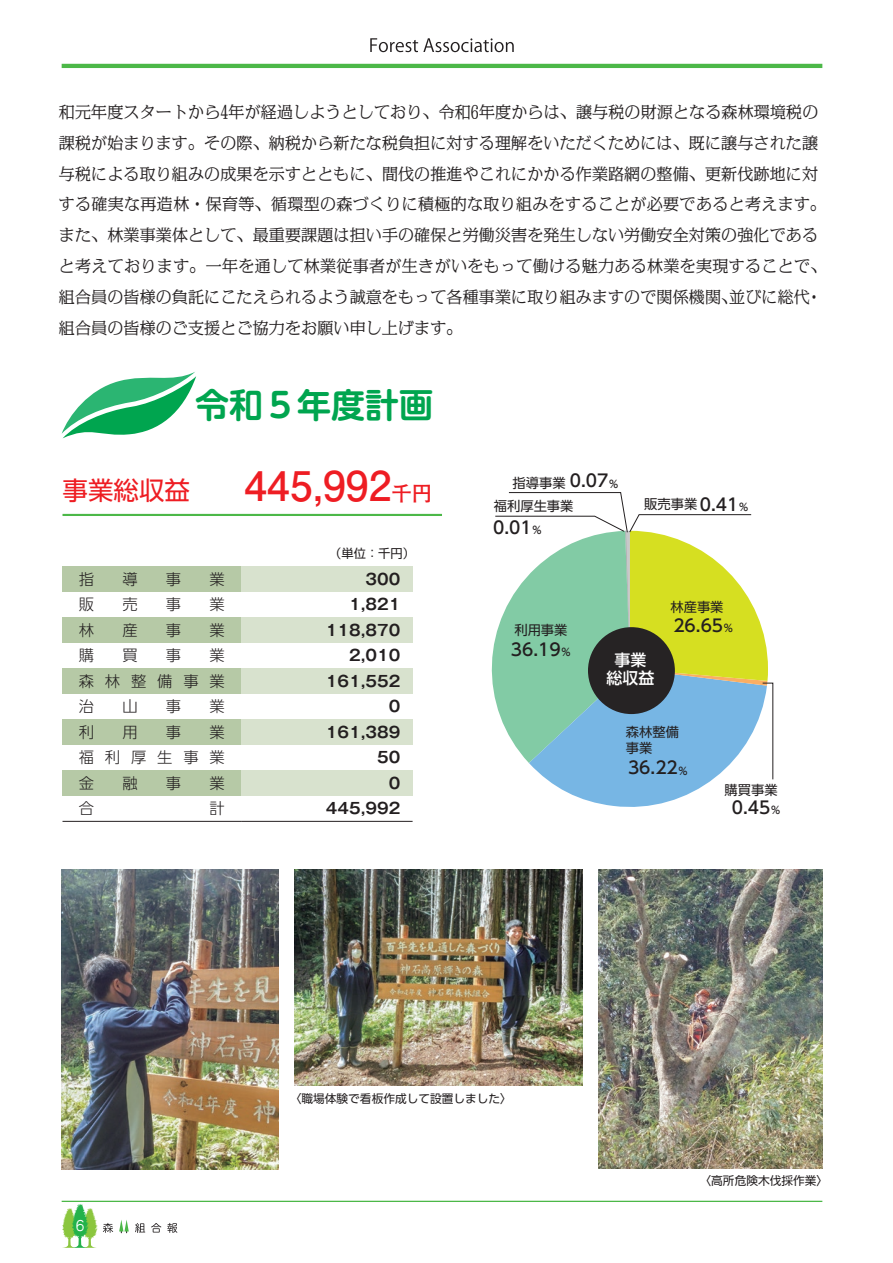
<style>
.page{position:relative;width:893px;height:1263px;background:#fff}
.page>*{position:absolute;margin:0;border:0;box-sizing:border-box;transform-origin:0 0}
.t1{font:700 40.8px "Futo Go B101 Pr 6";color:#ee1d23}
.t2{font:700 34.05px "UD Shin M Go Pr 6 N De";color:#00a54f}
.t3{font:25.5px "UD Shin Go Pr 6 N";color:#ee1d23}
.t4{font:500 17.1px "UD Shin Go Pr 6 N";color:#231f20}
.t5{font:300 15.9px/30.8px "M News MJ Upr";letter-spacing:.015em;color:#231f20}
.t6{font:500 15.9px/18.6px "UD Shin Go Pr 6 N";color:#fff;text-align:center}
.t7{font:700 15.3px "Gothic MB101 Pr 6 De";color:#231f20}
.t8{font:300 15.3px "UD Shin Go Pr 6 N";letter-spacing:.705em;color:#231f20}
.t9{font:13.8px "Jun 201 Pro";color:#fff}
.t10{font:13.35px/15.1px "UD Shin Go Pr 6 N";color:#231f20}
.t11{font:12.3px "Shin Go Pr 6 N";color:#231f20}
.t12{font:11.7px "UD Shin Go Pr 6 N";color:#231f20}
.s1{font-size:20.4px}
.s2{font-weight:500;font-size:17.1px}
.s3{font-weight:500;font-size:10.5px}
.s4{font-size:10.5px}
</style>
<div class="page">
<svg style="left:62px;top:372px;width:134px;height:66px"></svg>
<div style="left:63px;top:566px;width:178px;height:26px;background:#b6c9a6"></div>
<div style="left:241px;top:566px;width:172px;height:26px;background:#d8e2ce"></div>
<div style="left:63px;top:617px;width:178px;height:26px;background:#b6c9a6"></div>
<div style="left:241px;top:617px;width:172px;height:26px;background:#d8e2ce"></div>
<div style="left:63px;top:668px;width:178px;height:26px;background:#b6c9a6"></div>
<div style="left:241px;top:668px;width:172px;height:26px;background:#d8e2ce"></div>
<div style="left:63px;top:719px;width:178px;height:26px;background:#b6c9a6"></div>
<div style="left:241px;top:719px;width:172px;height:26px;background:#d8e2ce"></div>
<div style="left:63px;top:770px;width:178px;height:26px;background:#b6c9a6"></div>
<div style="left:241px;top:770px;width:172px;height:26px;background:#d8e2ce"></div>
<hr style="left:63px;top:821px;width:178px;height:1px;background:#231f20">
<hr style="left:241px;top:821px;width:172px;height:1px;background:#231f20">
<svg style="left:491px;top:492px;width:282px;height:315px"></svg>
<hr style="left:63px;top:514px;width:379px;height:2px;background:#4cb848">
<img style="left:62px;top:870px;width:217px;height:299px">
<img style="left:295px;top:870px;width:287px;height:215px">
<img style="left:598px;top:870px;width:224px;height:298px">
<svg style="left:370px;top:38px;width:144px;height:14px"></svg>
<hr style="left:62px;top:64px;width:760px;height:4px;background:#4cb848">
<hr style="left:62px;top:1201px;width:760px;height:1px;background:#4cb848">
<svg style="left:135px;top:1223px;width:10px;height:10px"></svg>
<svg style="left:151px;top:1223px;width:10px;height:9px"></svg>
<svg style="left:167px;top:1223px;width:10px;height:10px"></svg>
<svg style="left:119px;top:1220px;width:10px;height:13px"></svg>
<svg style="left:62px;top:1204px;width:51px;height:44px"></svg>
<p class="t5" style="left:59px;top:96px;width:769px">和元年度スタートから4年が経過しようとしており、令和6年度からは、譲与税の財源となる森林環境税の課税が始まります。その際、納税から新たな税負担に対する理解をいただくためには、既に譲与された譲与税による取り組みの成果を示すとともに、間伐の推進やこれにかかる作業路網の整備、更新伐跡地に対する確実な再造林・保育等、循環型の森づくりに積極的な取り組みをすることが必要であると考えます。また、林業事業体として、最重要課題は担い手の確保と労働災害を発生しない労働安全対策の強化であると考えております。一年を通して林業従事者が生きがいをもって働ける魅力ある林業を実現することで、組合員の皆様の負託にこたえられるよう誠意をもって各種事業に取り組みますので関係機関、並びに総代・組合員の皆様のご支援とご協力をお願い申し上げます。</p>
<h2 class="t2" style="left:195px;top:376px;width:240px">令和５年度計画</h2>
<h3 class="t3" style="left:63px;top:470px;width:129px">事業総収益</h3>
<h1 class="t1" style="left:245px;top:453px;width:189px">445,992<span class="s1">千円</span></h1>
<p class="t11" style="left:329px;top:543px;width:87px">（単位：千円）</p>
<p class="t8" style="left:79px;top:567px;width:17px">指</p>
<p class="t8" style="left:122px;top:567px;width:17px">導</p>
<p class="t8" style="left:166px;top:567px;width:17px">事</p>
<p class="t8" style="left:209px;top:567px;width:17px">業</p>
<p class="t7" style="left:365px;top:566px;width:36px">300</p>
<p class="t8" style="left:79px;top:592px;width:17px">販</p>
<p class="t8" style="left:122px;top:592px;width:17px">売</p>
<p class="t8" style="left:166px;top:592px;width:17px">事</p>
<p class="t8" style="left:209px;top:592px;width:17px">業</p>
<p class="t7" style="left:349px;top:592px;width:53px">1,821</p>
<p class="t8" style="left:79px;top:618px;width:17px">林</p>
<p class="t8" style="left:122px;top:618px;width:17px">産</p>
<p class="t8" style="left:166px;top:618px;width:17px">事</p>
<p class="t8" style="left:209px;top:618px;width:17px">業</p>
<p class="t7" style="left:326px;top:617px;width:76px">118,870</p>
<p class="t8" style="left:79px;top:643px;width:17px">購</p>
<p class="t8" style="left:122px;top:643px;width:17px">買</p>
<p class="t8" style="left:166px;top:643px;width:17px">事</p>
<p class="t8" style="left:209px;top:643px;width:17px">業</p>
<p class="t7" style="left:349px;top:643px;width:53px">2,010</p>
<p class="t8" style="left:79px;top:669px;width:147px">森林整備事業</p>
<p class="t7" style="left:326px;top:668px;width:76px">161,552</p>
<p class="t8" style="left:79px;top:694px;width:17px">治</p>
<p class="t8" style="left:122px;top:694px;width:17px">山</p>
<p class="t8" style="left:166px;top:694px;width:17px">事</p>
<p class="t8" style="left:209px;top:694px;width:17px">業</p>
<p class="t7" style="left:389px;top:694px;width:13px">0</p>
<p class="t8" style="left:79px;top:720px;width:17px">利</p>
<p class="t8" style="left:122px;top:720px;width:17px">用</p>
<p class="t8" style="left:166px;top:720px;width:17px">事</p>
<p class="t8" style="left:209px;top:720px;width:17px">業</p>
<p class="t7" style="left:326px;top:719px;width:76px">161,389</p>
<p class="t8" style="left:79px;top:745px;width:147px">福利厚生事業</p>
<p class="t7" style="left:377px;top:745px;width:25px">50</p>
<p class="t8" style="left:79px;top:771px;width:17px">金</p>
<p class="t8" style="left:122px;top:771px;width:17px">融</p>
<p class="t8" style="left:166px;top:771px;width:17px">事</p>
<p class="t8" style="left:209px;top:771px;width:17px">業</p>
<p class="t7" style="left:389px;top:770px;width:13px">0</p>
<p class="t8" style="left:79px;top:796px;width:17px">合</p>
<p class="t8" style="left:209px;top:796px;width:17px">計</p>
<p class="t7" style="left:326px;top:796px;width:76px">445,992</p>
<p class="t10" style="left:512px;top:475px;width:108px">指導事業 <span class="s2">0.07</span><span class="s3">％</span></p>
<p class="t10" style="left:494px;top:498px;width:81px">福利厚生事業</p>
<p class="t4" style="left:493px;top:513px;width:51px">0.01<span class="s4">％</span></p>
<p class="t10" style="left:644px;top:496px;width:106px">販売事業 <span class="s2">0.41</span><sub>％</sub></p>
<p class="t10" style="left:514px;top:622px;width:55px">利用事業</p>
<p class="t4" style="left:511px;top:635px;width:62px">36.19<span class="s4">％</span></p>
<p class="t6" style="left:606px;top:650px;width:49px">事業総収益</p>
<p class="t10" style="left:670px;top:599px;width:55px">林産事業</p>
<p class="t4" style="left:673px;top:611px;width:62px">26.65<span class="s4">％</span></p>
<p class="t10" style="left:626px;top:724px;width:55px">森林整備事業</p>
<p class="t4" style="left:628px;top:754px;width:62px">36.22<span class="s4">％</span></p>
<p class="t10" style="left:724px;top:782px;width:55px">購買事業</p>
<p class="t4" style="left:732px;top:793px;width:51px">0.45<span class="s4">％</span></p>
<p class="t9" style="left:76px;top:1214px;width:10px">6</p>
<p class="t12" style="left:290px;top:1088px;width:224px">〈職場体験で看板作成して設置しました〉</p>
<p class="t12" style="left:700px;top:1171px;width:130px">〈高所危険木伐採作業〉</p>
</div>
